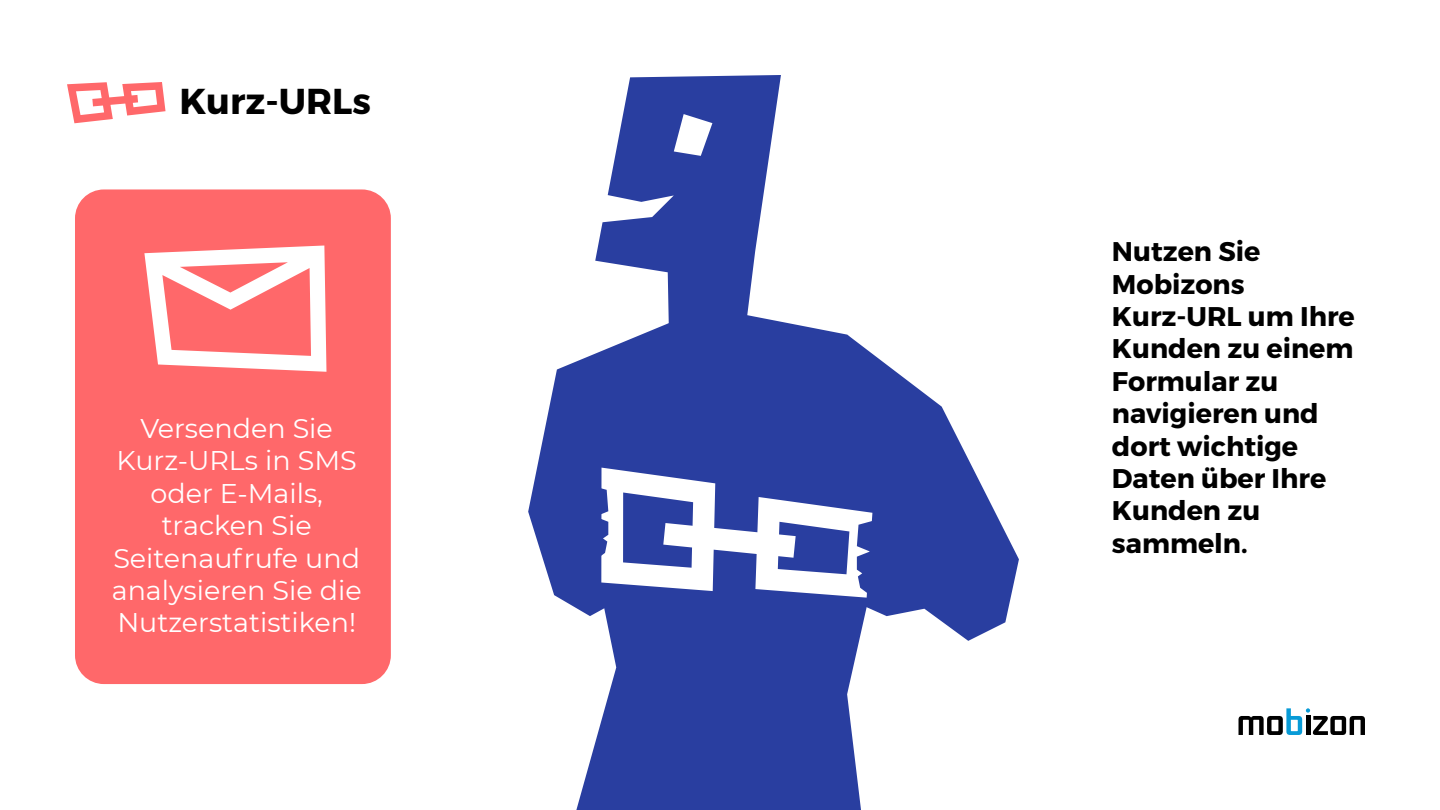
<style>
.page{position:relative;width:1440px;height:810px;background:#fff}
.page>*{position:absolute;margin:0;border:0;box-sizing:border-box;transform-origin:0 0}
.t1{font:700 36px "Montserrat";color:#000}
.t2{font:700 27px/32.4px "Montserrat";color:#000}
.t3{font:27px/32.4px "Montserrat";color:#fff;text-align:center}
</style>
<div class="page">
<svg style="left:1238px;top:708px;width:127px;height:27px"></svg>
<div style="left:75px;top:189px;width:316px;height:495px;background:#ff686a;border-radius:29px"></div>
<svg style="left:144px;top:246px;width:182px;height:126px"></svg>
<svg style="left:67px;top:82px;width:99px;height:41px"></svg>
<svg style="left:595px;top:75px;width:186px;height:234px;fill:#293ea0"></svg>
<svg style="left:576px;top:309px;width:285px;height:501px;background:#4759ad"></svg>
<svg style="left:847px;top:365px;width:172px;height:276px;fill:#293ea0"></svg>
<svg style="left:528px;top:320px;width:360px;height:296px"></svg>
<h1 class="t1" style="left:179px;top:79px;width:193px">Kurz-URLs</h1>
<p class="t3" style="left:112px;top:411px;width:251px">Versenden Sie<br>Kurz-URLs in SMS oder E-Mails, tracken Sie<br>Seitenaufrufe und analysieren Sie die<br>Nutzerstatistiken!</p>
<p class="t2" style="left:1112px;top:236px;width:244px">Nutzen Sie<br>Mobizons<br>Kurz-URL um Ihre<br>Kunden zu einem<br>Formular zu navigieren und dort wichtige<br>Daten über Ihre<br>Kunden zu sammeln.</p>
</div>
